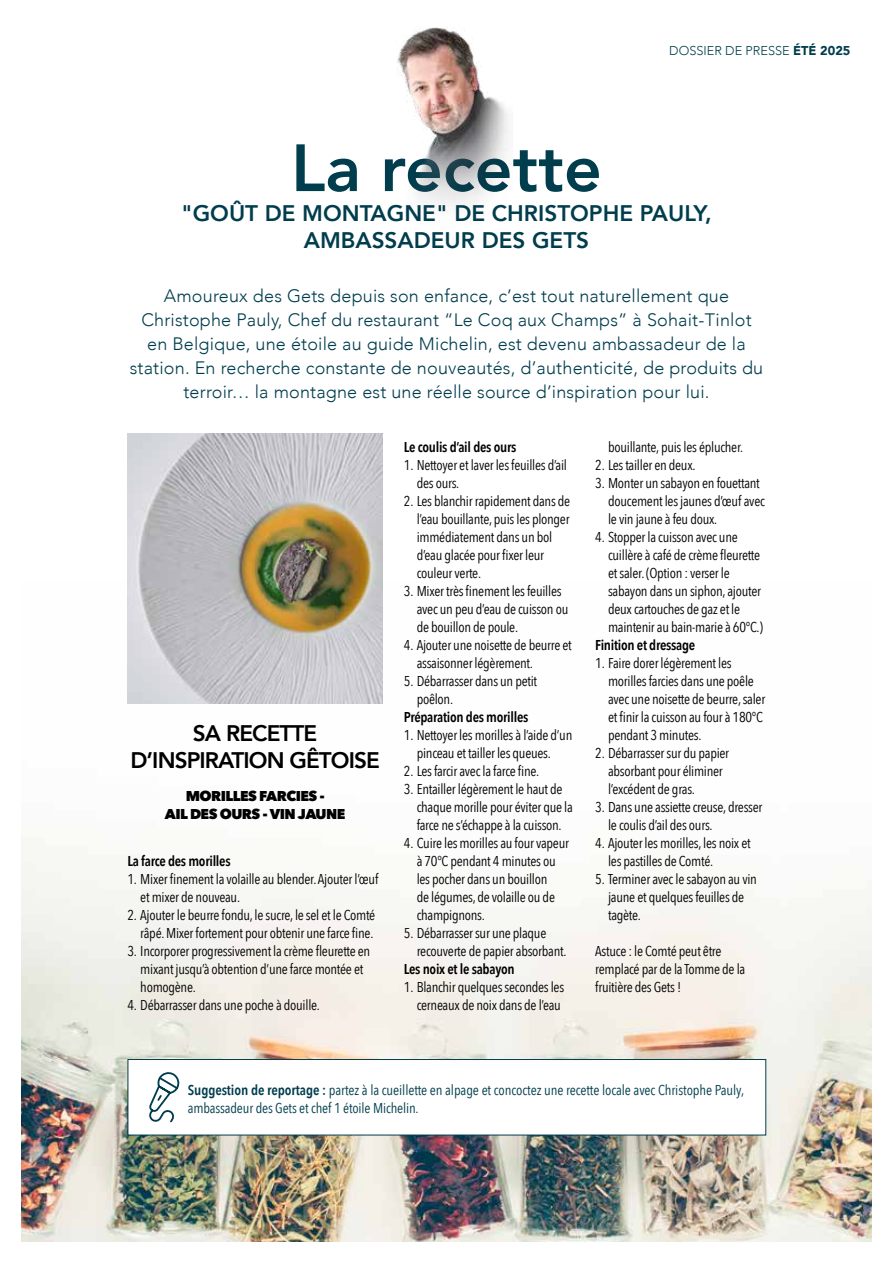
<style>
.page{position:relative;width:893px;height:1263px;background:#fff}
.page>*{position:absolute;margin:0;border:0;box-sizing:border-box;transform-origin:0 0}
.t1{font:800 66px "Avenir";color:#003d4d}
.t2{font:800 22.5px/27px "Avenir";color:#003d4d;text-align:center}
.t3{font:800 22.5px/27px "Avenir";letter-spacing:-.04em;color:#000;text-align:center}
.t4{font:300 18px/24px "Avenir";letter-spacing:.01em;color:#003d4d;text-align:center}
.t5{font:14.25px/18px "Avenir Next Condensed";letter-spacing:-.02em;color:#000}
.t6{font:14.25px/18px "Avenir Next Condensed";letter-spacing:-.005em;color:#003d4d}
.t7{font:600 14.25px "Avenir Next Condensed";letter-spacing:-.02em;color:#000}
.t8{font:800 14.25px/18px "Avenir Next";letter-spacing:-.04em;color:#000;text-align:center}
.t9{font:300 12.75px "Avenir";color:#003d4d}
.s1{font-weight:900}
.s2{font-weight:600}
</style>
<div class="page">
<img style="left:21px;top:581px;width:851px;height:661px">
<img style="left:128px;top:434px;width:255px;height:270px">
<div style="left:128px;top:1059px;width:638px;height:76px;background:#fff"></div>
<div style="left:128px;top:1059px;width:638px;height:76px;border:1px solid #003d4d"></div>
<svg style="left:149px;top:1072px;width:31px;height:51px"></svg>
<img style="left:397px;top:27px;width:112px;height:179px">
<p class="t9" style="left:669px;top:43px;width:183px">DOSSIER DE PRESSE <span class="s1">ÉTÉ 2025</span></p>
<h1 class="t1" style="left:291px;top:132px;width:312px">La recette</h1>
<h2 class="t2" style="left:181px;top:200px;width:532px">"GOÛT DE MONTAGNE" DE CHRISTOPHE PAULY,<br>AMBASSADEUR DES GETS</h2>
<p class="t4" style="left:130px;top:284px;width:635px">Amoureux des Gets depuis son enfance, c’est tout naturellement que Christophe Pauly, Chef du restaurant “Le Coq aux Champs” à Sohait-Tinlot en Belgique, une étoile au guide Michelin, est devenu ambassadeur de la station. En recherche constante de nouveautés, d’authenticité, de produits du terroir… la montagne est une réelle source d’inspiration pour lui.</p>
<h2 class="t3" style="left:130px;top:720px;width:251px">SA RECETTE<br>D’INSPIRATION GÊTOISE</h2>
<p class="t8" style="left:165px;top:787px;width:182px">MORILLES FARCIES -<br>AIL DES OURS - VIN JAUNE</p>
<p class="t7" style="left:128px;top:854px;width:105px">La farce des morilles</p>
<p class="t5" style="left:140px;top:869px;width:240px;text-indent:-13px">1. Mixer finement la volaille au blender. Ajouter l’œuf et mixer de nouveau.</p>
<p class="t5" style="left:128px;top:906px;width:249px;text-align:right">2. Ajouter le beurre fondu, le sucre, le sel et le Comté râpé. Mixer fortement pour obtenir une farce fine.</p>
<p class="t5" style="left:140px;top:941px;width:231px;text-indent:-13px">3. Incorporer progressivement la crème fleurette en mixant jusqu’à obtention d’une farce montée et homogène.</p>
<p class="t5" style="left:128px;top:996px;width:194px">4. Débarrasser dans une poche à douille.</p>
<p class="t7" style="left:404px;top:440px;width:114px">Le coulis d’ail des ours</p>
<p class="t5" style="left:417px;top:456px;width:152px;text-indent:-13px">1. Nettoyer et laver les feuilles d’ail des ours.</p>
<p class="t5" style="left:417px;top:492px;width:155px;text-indent:-13px">2. Les blanchir rapidement dans de l’eau bouillante, puis les plonger immédiatement dans un bol d’eau glacée pour fixer leur couleur verte.</p>
<p class="t5" style="left:417px;top:581px;width:153px;text-indent:-13px">3. Mixer très finement les feuilles avec un peu d’eau de cuisson ou de bouillon de poule.</p>
<p class="t5" style="left:417px;top:636px;width:157px;text-indent:-13px">4. Ajouter une noisette de beurre et assaisonner légèrement.</p>
<p class="t5" style="left:417px;top:672px;width:122px;text-indent:-13px">5. Débarrasser dans un petit poêlon.</p>
<p class="t7" style="left:404px;top:710px;width:126px">Préparation des morilles</p>
<p class="t5" style="left:417px;top:726px;width:157px;text-indent:-13px">1. Nettoyer les morilles à l’aide d’un pinceau et tailler les queues.</p>
<p class="t5" style="left:404px;top:761px;width:137px">2. Les farcir avec la farce fine.</p>
<p class="t5" style="left:417px;top:780px;width:158px;text-indent:-13px">3. Entailler légèrement le haut de chaque morille pour éviter que la farce ne s’échappe à la cuisson.</p>
<p class="t5" style="left:417px;top:834px;width:154px;text-indent:-13px">4. Cuire les morilles au four vapeur à 70°C pendant 4 minutes ou les pocher dans un bouillon<br>de légumes, de volaille ou de champignons.</p>
<p class="t5" style="left:417px;top:924px;width:151px;text-indent:-13px">5. Débarrasser sur une plaque recouverte de papier absorbant.</p>
<p class="t7" style="left:404px;top:962px;width:112px">Les noix et le sabayon</p>
<p class="t5" style="left:404px;top:978px;width:162px;text-align:right">1. Blanchir quelques secondes les cerneaux de noix dans de l’eau</p>
<p class="t5" style="left:608px;top:438px;width:137px">bouillante, puis les éplucher.</p>
<p class="t5" style="left:595px;top:456px;width:102px">2. Les tailler en deux.</p>
<p class="t5" style="left:608px;top:474px;width:158px;text-indent:-13px">3. Monter un sabayon en fouettant doucement les jaunes d’œuf avec le vin jaune à feu doux.</p>
<p class="t5" style="left:608px;top:528px;width:156px;text-indent:-13px">4. Stopper la cuisson avec une cuillère à café de crème fleurette et saler. (Option : verser le sabayon dans un siphon, ajouter deux cartouches de gaz et le maintenir au bain-marie à 60°C.)</p>
<p class="t7" style="left:595px;top:638px;width:101px">Finition et dressage</p>
<p class="t5" style="left:608px;top:653px;width:159px;text-indent:-13px">1. Faire dorer légèrement les morilles farcies dans une poêle avec une noisette de beurre, saler et finir la cuisson au four à 180°C pendant 3 minutes.</p>
<p class="t5" style="left:608px;top:744px;width:123px;text-indent:-13px">2. Débarrasser sur du papier absorbant pour éliminer l’excédent de gras.</p>
<p class="t5" style="left:608px;top:798px;width:156px;text-indent:-13px">3. Dans une assiette creuse, dresser le coulis d’ail des ours.</p>
<p class="t5" style="left:608px;top:834px;width:144px;text-indent:-13px">4. Ajouter les morilles, les noix et les pastilles de Comté.</p>
<p class="t5" style="left:608px;top:870px;width:150px;text-indent:-13px">5. Terminer avec le sabayon au vin jaune et quelques feuilles de tagète.</p>
<p class="t5" style="left:595px;top:941px;width:151px">Astuce : le Comté peut être remplacé par de la Tomme de la fruitière des Gets !</p>
<p class="t6" style="left:188px;top:1082px;width:558px"><span class="s2">Suggestion de reportage :</span> partez à la cueillette en alpage et concoctez une recette locale avec Christophe Pauly, ambassadeur des Gets et chef 1 étoile Michelin.</p>
</div>
